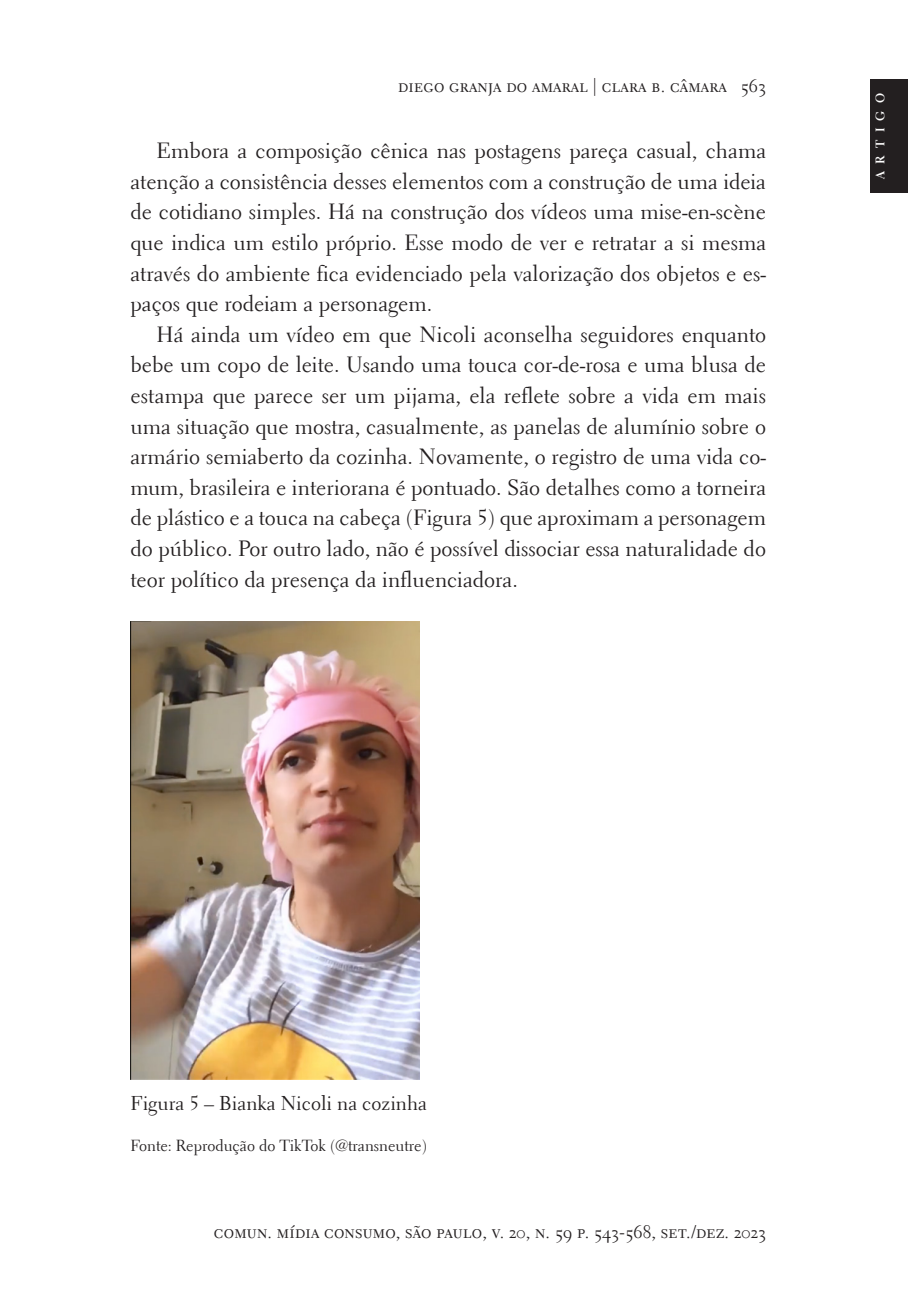
<style>
.page{position:relative;width:908px;height:1304px;background:#fff}
.page>*{position:absolute;margin:0;border:0;box-sizing:border-box;transform-origin:0 0}
.Corpo{font:22px/30.6px "Electra LH";color:#231f20;text-align:justify}
.Legenda_figura{font:20px "Electra LH";color:#231f20}
.t1{font:18px "Electra LH Regular SC";letter-spacing:.01em;color:#231f20}
.Fonte_figura{font:16px "Electra LH";color:#231f20}
.t2{font:700 12.4px "Electra LH";color:#fff}
</style>
<div class="page">
<div style="left:869px;top:79px;width:38px;height:114px;background:#231f20"></div>
<img style="left:130px;top:622px;width:289px;height:458px">
<p class="t1" style="left:398px;top:75px;width:369px">diego granja do amaral | clara b. câmara 563</p>
<p class="Corpo" style="left:130px;top:135px;width:637px;text-indent:26px">Embora a composição cênica nas postagens pareça casual, chama atenção a consistência desses elementos com a construção de uma ideia de cotidiano simples. Há na construção dos vídeos uma mise-en-scène que indica um estilo próprio. Esse modo de ver e retratar a si mesma através do ambiente fica evidenciado pela valorização dos objetos e es&shy;paços que rodeiam a personagem.</p>
<p class="Corpo" style="left:130px;top:319px;width:637px;text-indent:26px">Há ainda um vídeo em que Nicoli aconselha seguidores enquanto bebe um copo de leite. Usando uma touca cor-de-rosa e uma blusa de estampa que parece ser um pijama, ela reflete sobre a vida em mais uma situação que mostra, casualmente, as panelas de alumínio sobre o armário semiaberto da cozinha. Novamente, o registro de uma vida co&shy;mum, brasileira e interiorana é pontuado. São detalhes como a torneira de plástico e a touca na cabeça (Figura 5) que aproximam a personagem do público. Por outro lado, não é possível dissociar essa naturalidade do teor político da presença da influenciadora.</p>
<p class="t2" style="left:872px;top:179px;width:88px;rotate:-90deg">ARTIGO</p>
<p class="Legenda_figura" style="left:130px;top:1091px;width:298px">Figura 5 – Bianka Nicoli na cozinha</p>
<p class="Fonte_figura" style="left:130px;top:1136px;width:298px">Fonte: Reprodução do TikTok (@transneutre)</p>
<p class="t1" style="left:214px;top:1221px;width:553px">comun. mídia consumo, são paulo, v. 20, n. 59 p. 543-568, set./dez. 2023</p>
</div>
